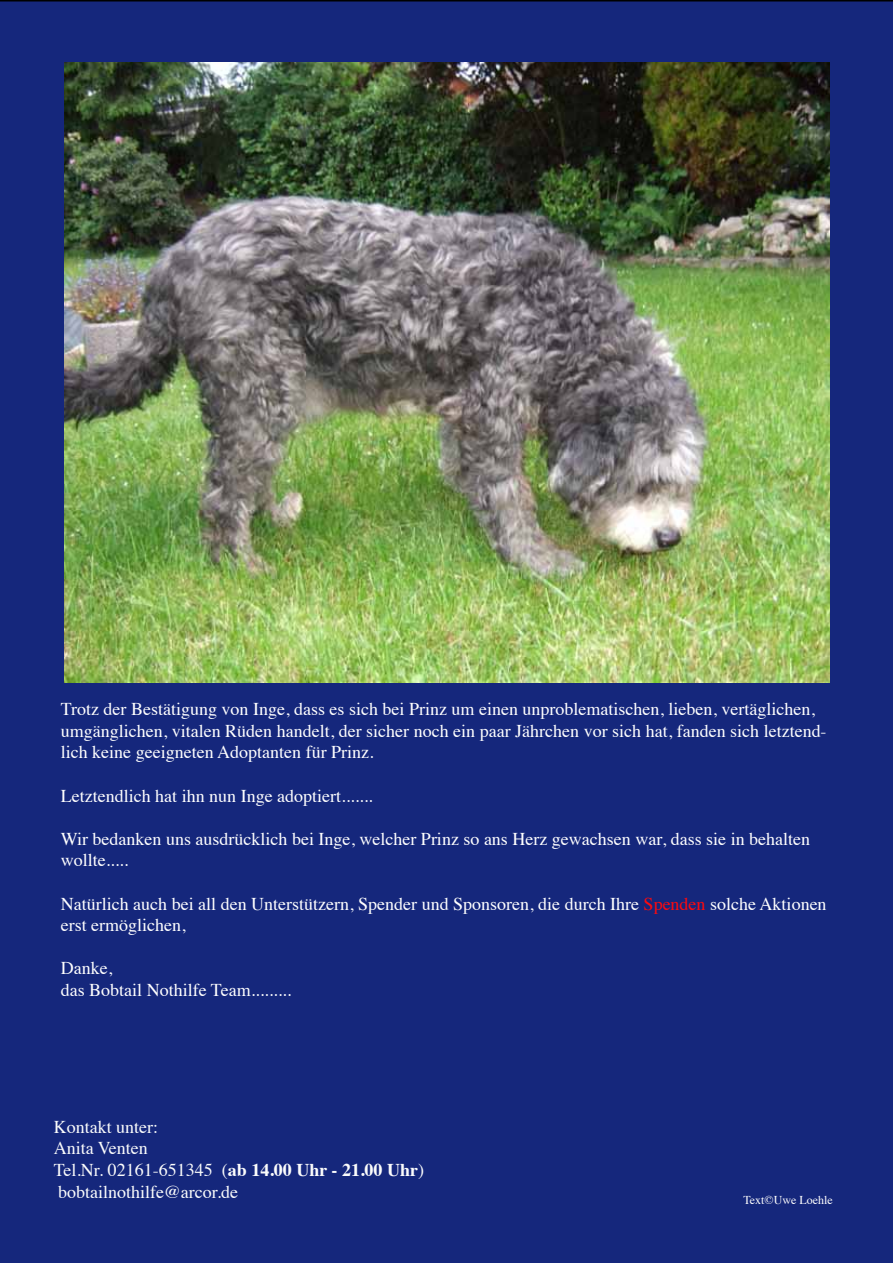
<style>
.page{position:relative;width:893px;height:1263px;background:#15277c}
.page>*{position:absolute;margin:0;border:0;box-sizing:border-box;transform-origin:0 0}
.t1{font:18px/21.6px "Times";color:#fff}
.t2{font:18px/21.6px "Times";color:#fbfcfc}
.t3{font:12px "Times";color:#fefefe}
.s1{color:#ff090d}
.s2{font-weight:700}
</style>
<div class="page">
<img style="left:65px;top:62px;width:764px;height:620px">
<div style="left:54px;top:1119px;width:508px;height:90px;background:#15277c"></div>
<div style="left:525px;top:1176px;width:314px;height:33px;background:#15277c"></div>
<p class="t1" style="left:61px;top:697px;width:767px">Trotz der Bestätigung von Inge, dass es sich bei Prinz um einen unproblematischen, lieben, vertäglichen, umgänglichen, vitalen Rüden handelt, der sicher noch ein paar Jährchen vor sich hat, fanden sich letztend&shy;lich keine geeigneten Adoptanten für Prinz.</p>
<p class="t1" style="left:61px;top:783px;width:313px">Letztendlich hat ihn nun Inge adoptiert.......</p>
<p class="t1" style="left:61px;top:826px;width:751px">Wir bedanken uns ausdrücklich bei Inge, welcher Prinz so ans Herz gewachsen war, dass sie in behalten wollte.....</p>
<p class="t1" style="left:61px;top:891px;width:767px">Natürlich auch bei all den Unterstützern, Spender und Sponsoren, die durch Ihre <span class="s1">Spenden</span> solche Aktionen erst ermöglichen,</p>
<p class="t1" style="left:61px;top:956px;width:232px">Danke,<br>das Bobtail Nothilfe Team.........</p>
<p class="t2" style="left:54px;top:1114px;width:372px">Kontakt unter:<br>Anita Venten<br>Tel.Nr. 02161-651345 (<span class="s2">ab 14.00 Uhr - 21.00 Uhr</span>) bobtailnothilfe@arcor.de</p>
<p class="t3" style="left:743px;top:1188px;width:91px">Text©Uwe Loehle</p>
</div>
